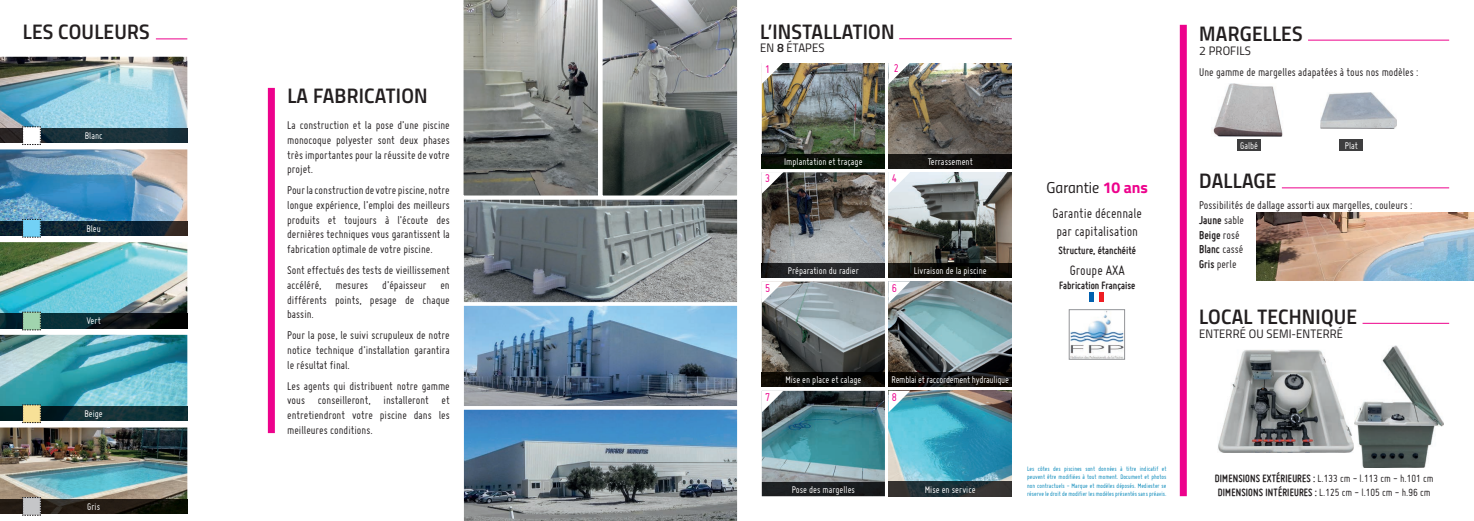
<style>
.page{position:relative;width:1474px;height:521px;background:#fff}
.page>*{position:absolute;margin:0;border:0;box-sizing:border-box;transform-origin:0 0}
.t1{font:21px "Titillium Semibold Upright";letter-spacing:.01em;color:#231f20}
.t2{font:15.75px "Titillium Regular Upright";color:#231f20}
.t3{font:14.88px/17.8px "Miso";color:#231f20}
.t4{font:12.25px/14.7px "Miso";color:#231f20;text-align:justify}
.t5{font:12.25px "Titillium Regular Upright";letter-spacing:.01em;color:#231f20}
.t6{font:12.25px "Miso";color:#ed028c}
.t7{font:11.38px/13.7px "Miso";color:#231f20}
.t8{font:700 11.38px "Miso";color:#231f20}
.t9{font:10.5px "Miso";color:#fff}
.t10{font:10.5px "Miso";letter-spacing:-.02em;color:#fff}
.t11{font:7px/8.4px "Miso";color:#0085b8;text-align:justify}
.s1{font-family:"Titillium Semibold Upright"}
.s2{font-family:"Titillium";font-weight:700;color:#ed028c}
.s3{font-weight:700}
</style>
<div class="page">
<hr style="left:156px;top:38px;width:31px;height:1px;background:#ed028c">
<img style="left:0;top:57px;width:187px;height:69px">
<img style="left:0;top:149px;width:187px;height:70px">
<img style="left:0;top:242px;width:187px;height:72px">
<img style="left:0;top:335px;width:187px;height:69px">
<img style="left:0;top:427px;width:187px;height:72px">
<img style="left:0;top:314px;width:187px;height:14px">
<img style="left:0;top:499px;width:187px;height:14px">
<svg style="left:22px;top:497px;width:19px;height:19px"></svg>
<svg style="left:0;top:404px;width:187px;height:19px;background:#405b5a"></svg>
<svg style="left:22px;top:312px;width:19px;height:19px"></svg>
<svg style="left:0;top:219px;width:187px;height:19px;background:#3a5564"></svg>
<svg style="left:0;top:126px;width:187px;height:19px"></svg>
<svg style="left:463px;top:0;width:275px;height:196px;background:#808482"></svg>
<img style="left:465px;top:201px;width:270px;height:204px">
<div style="left:460px;top:302px;width:280px;height:108px;border:4px solid #fff"></div>
<div style="left:460px;top:196px;width:280px;height:110px;border:4px solid #fff"></div>
<svg style="left:460px;top:406px;width:280px;height:115px;background:#738fa4"></svg>
<div style="left:268px;top:88px;width:7px;height:345px;background:#ed028c"></div>
<img style="left:761px;top:63px;width:124px;height:91px">
<img style="left:888px;top:63px;width:123px;height:91px">
<img style="left:761px;top:172px;width:124px;height:91px">
<img style="left:888px;top:194px;width:123px;height:69px">
<img style="left:761px;top:303px;width:124px;height:70px">
<img style="left:888px;top:303px;width:123px;height:70px">
<img style="left:761px;top:412px;width:124px;height:70px">
<img style="left:888px;top:412px;width:123px;height:70px">
<hr style="left:899px;top:38px;width:112px;height:1px;background:#ed028c">
<hr style="left:1281px;top:187px;width:168px;height:1px;background:#ed028c">
<hr style="left:1362px;top:323px;width:87px;height:1px;background:#ed028c">
<hr style="left:1307px;top:40px;width:142px;height:1px;background:#ed028c">
<svg style="left:761px;top:63px;width:22px;height:21px"></svg>
<svg style="left:761px;top:172px;width:22px;height:22px"></svg>
<svg style="left:888px;top:63px;width:22px;height:21px"></svg>
<img style="left:761px;top:154px;width:124px;height:14px">
<svg style="left:888px;top:154px;width:123px;height:40px;background:#7d7f7f"></svg>
<div style="left:1237px;top:140px;width:23px;height:11px;background:#3e3e3f"></div>
<div style="left:1339px;top:140px;width:23px;height:11px;background:#3e3e3f"></div>
<svg style="left:761px;top:263px;width:250px;height:40px;background:#707475"></svg>
<img style="left:761px;top:373px;width:250px;height:39px">
<svg style="left:761px;top:482px;width:250px;height:14px;background:#252a2d"></svg>
<div style="left:1179px;top:25px;width:7px;height:471px;background:#ed028c"></div>
<img style="left:1070px;top:311px;width:53px;height:47px">
<div style="left:1068px;top:309px;width:57px;height:51px;border:1px solid #939598"></div>
<div style="left:1089px;top:292px;width:5px;height:9px;background:#0160ae"></div>
<div style="left:1099px;top:292px;width:5px;height:9px;background:#ee1d23"></div>
<img style="left:1217px;top:350px;width:137px;height:103px">
<img style="left:1354px;top:346px;width:89px;height:121px">
<img style="left:1211px;top:84px;width:72px;height:53px">
<img style="left:1320px;top:92px;width:76px;height:36px">
<img style="left:1256px;top:213px;width:217px;height:68px">
<h1 class="t1" style="left:23px;top:16px;width:128px">LES COULEURS</h1>
<p class="t9" style="left:85px;top:130px;width:19px">Blanc</p>
<p class="t9" style="left:86px;top:223px;width:16px">Bleu</p>
<p class="t9" style="left:86px;top:315px;width:16px">Vert</p>
<p class="t9" style="left:84px;top:408px;width:20px">Beige</p>
<p class="t9" style="left:87px;top:501px;width:15px">Gris</p>
<h1 class="t1" style="left:287px;top:80px;width:142px">LA FABRICATION</h1>
<p class="t4" style="left:287px;top:118px;width:164px">La construction et la pose d’une piscine monocoque polyester sont deux phases très importantes pour la réussite de votre projet.</p>
<p class="t4" style="left:287px;top:183px;width:164px">Pour la construction de votre piscine, notre longue expérience, l’emploi des meilleurs produits et toujours à l’écoute des dernières techniques vous garantissent la fabrication optimale de votre piscine.</p>
<p class="t4" style="left:287px;top:263px;width:164px">Sont effectués des tests de vieillissement accéléré, mesures d’épaisseur en différents points, pesage de chaque bassin.</p>
<p class="t4" style="left:287px;top:328px;width:164px">Pour la pose, le suivi scrupuleux de notre notice technique d’installation garantira le résultat final.</p>
<p class="t4" style="left:287px;top:378px;width:164px">Les agents qui distribuent notre gamme vous conseilleront, installeront et entretiendront votre piscine dans les meilleures conditions.</p>
<h1 class="t1" style="left:760px;top:16px;width:136px">L’INSTALLATION</h1>
<p class="t5" style="left:760px;top:39px;width:66px">EN <span class="s1">8</span> ÉTAPES</p>
<p class="t6" style="left:765px;top:62px;width:7px">1</p>
<p class="t6" style="left:893px;top:62px;width:7px">2</p>
<p class="t6" style="left:765px;top:172px;width:7px">3</p>
<p class="t9" style="left:784px;top:156px;width:80px">Implantation et traçage</p>
<p class="t6" style="left:891px;top:172px;width:7px">4</p>
<p class="t9" style="left:927px;top:156px;width:47px">Terrassement</p>
<p class="t6" style="left:765px;top:281px;width:7px">5</p>
<p class="t9" style="left:787px;top:265px;width:73px">Préparation du radier</p>
<p class="t6" style="left:891px;top:281px;width:7px">6</p>
<p class="t9" style="left:913px;top:265px;width:74px">Livraison de la piscine</p>
<p class="t2" style="left:1046px;top:176px;width:103px">Garantie <span class="s2">10 ans</span></p>
<p class="t3" style="left:1052px;top:204px;width:91px">Garantie décennale par capitalisation</p>
<p class="t8" style="left:1058px;top:244px;width:79px">Structure, étanchéité</p>
<p class="t3" style="left:1069px;top:261px;width:57px">Groupe AXA</p>
<p class="t8" style="left:1059px;top:279px;width:78px">Fabrication Française</p>
<p class="t6" style="left:765px;top:390px;width:7px">7</p>
<p class="t9" style="left:785px;top:374px;width:77px">Mise en place et calage</p>
<p class="t9" style="left:791px;top:483px;width:65px">Pose des margelles</p>
<p class="t10" style="left:891px;top:374px;width:119px">Remblai et raccordement hydraulique</p>
<p class="t6" style="left:891px;top:390px;width:7px">8</p>
<p class="t9" style="left:924px;top:483px;width:52px">Mise en service</p>
<p class="t11" style="left:1027px;top:464px;width:141px">Les côtes des piscines sont données à titre indicatif et peuvent être modifiées à tout moment. Document et photos non contractuels - Marque et modèles déposés. Mediester se réserve le droit de modifier les modèles présentés sans préavis.</p>
<h1 class="t1" style="left:1199px;top:17px;width:105px">MARGELLES</h1>
<p class="t5" style="left:1199px;top:42px;width:53px">2 PROFILS</p>
<p class="t4" style="left:1199px;top:65px;width:221px">Une gamme de margelles adapatées à tous nos modèles :</p>
<p class="t9" style="left:1239px;top:140px;width:20px">Galbé</p>
<p class="t9" style="left:1344px;top:140px;width:15px">Plat</p>
<h1 class="t1" style="left:1199px;top:165px;width:79px">DALLAGE</h1>
<p class="t4" style="left:1199px;top:198px;width:215px;text-align:left">Possibilités de dallage assorti aux margelles, couleurs :<br><span class="s3">Jaune</span> sable<br><span class="s3">Beige</span> rosé<br><span class="s3">Blanc</span> cassé<br><span class="s3">Gris</span> perle</p>
<h1 class="t1" style="left:1199px;top:300px;width:159px">LOCAL TECHNIQUE</h1>
<p class="t5" style="left:1199px;top:325px;width:145px">ENTERRÉ OU SEMI-ENTERRÉ</p>
<p class="t7" style="left:1214px;top:471px;width:220px"><span class="s3">DIMENSIONS EXTÉRIEURES :</span> L.133 cm - l.113 cm - h.101 cm<br><span class="s3">DIMENSIONS INTÉRIEURES :</span> L.125 cm - l.105 cm - h.96 cm</p>
</div>
